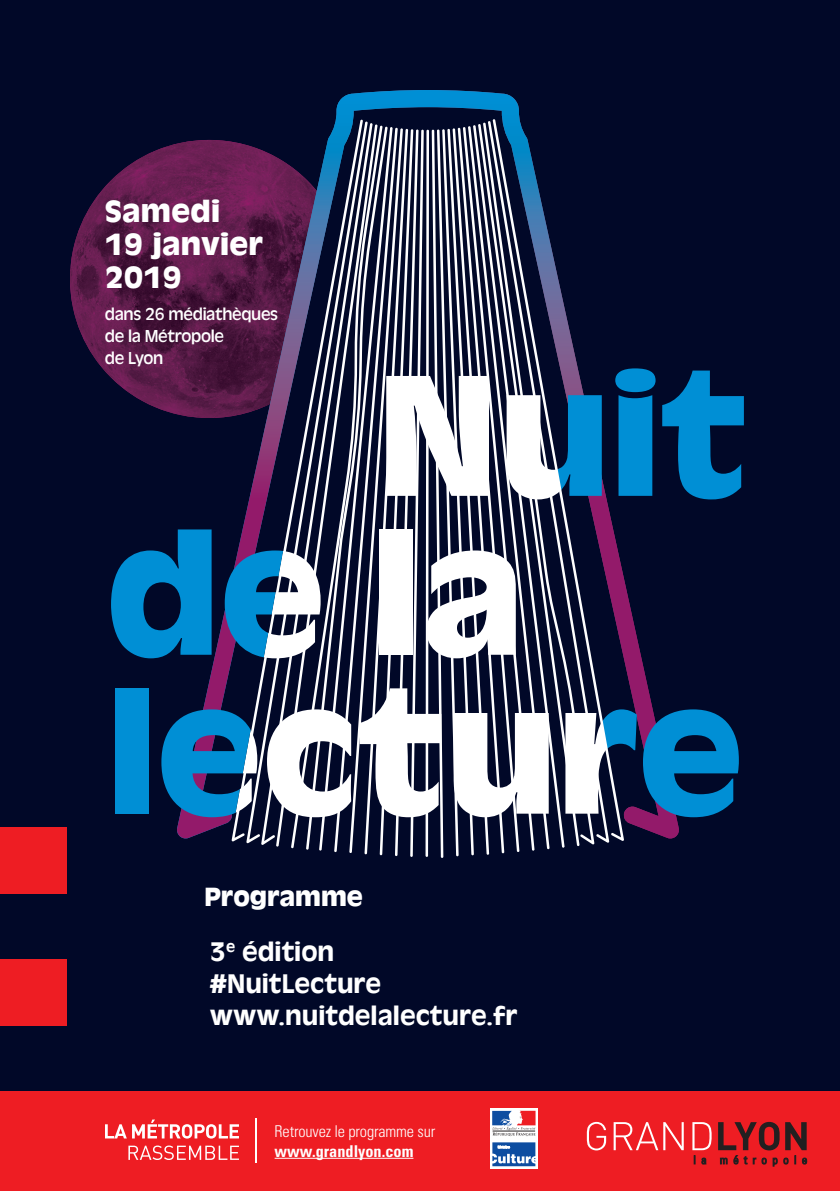
<style>
.page{position:relative;width:840px;height:1191px;background:#fff}
.page>*{position:absolute;margin:0;border:0;box-sizing:border-box;transform-origin:0 0}
.t1{font:700 32px/33px "Antique Oli";letter-spacing:.01em;color:#fff}
.t2{font:500 28px/32px "Antique Oli";color:#fff}
.t3{font:700 27.4px "Antique Oli";color:#fff}
.t4{font:18px/22px "Antique Oli";letter-spacing:-.02em;color:#fff}
.t5{font:300 condensed 16.2px "Univers";letter-spacing:-.01em;color:#fff}
.t6{font:700 condensed 16.2px "Univers";color:#fff}
</style>
<div class="page">
<div style="left:0;top:0;width:839px;height:1191px;background:#010828"></div>
<img style="left:70px;top:195px;width:41px;height:168px">
<img style="left:98px;top:362px;width:13px;height:16px">
<img style="left:98px;top:180px;width:13px;height:16px">
<svg style="left:335px;top:90px;width:185px;height:38px"></svg>
<svg style="left:111px;top:128px;width:632px;height:730px"></svg>
<svg style="left:334px;top:128px;width:63px;height:724px;fill:#fff"></svg>
<svg style="left:319px;top:127px;width:73px;height:723px;fill:#fff"></svg>
<svg style="left:231px;top:120px;width:132px;height:721px"></svg>
<svg style="left:246px;top:121px;width:121px;height:722px"></svg>
<svg style="left:261px;top:123px;width:111px;height:722px"></svg>
<svg style="left:276px;top:124px;width:101px;height:722px"></svg>
<svg style="left:291px;top:126px;width:91px;height:722px"></svg>
<svg style="left:306px;top:127px;width:81px;height:722px"></svg>
<div style="left:0;top:1091px;width:839px;height:100px;background:#ee1d23"></div>
<svg style="left:586px;top:1121px;width:19px;height:29px"></svg>
<svg style="left:613px;top:1122px;width:70px;height:28px"></svg>
<svg style="left:692px;top:1122px;width:19px;height:42px"></svg>
<svg style="left:718px;top:1121px;width:88px;height:45px"></svg>
<div style="left:0;top:827px;width:66px;height:66px;background:#ee1d23"></div>
<div style="left:0;top:959px;width:66px;height:66px;background:#ee1d23"></div>
<svg style="left:490px;top:1108px;width:47px;height:60px"></svg>
<svg style="left:492px;top:1111px;width:43px;height:25px"></svg>
<svg style="left:492px;top:1142px;width:43px;height:24px"></svg>
<hr style="left:274px;top:1157px;width:139px;height:1px;background:#fff">
<hr style="left:255px;top:1118px;width:1px;height:44px;background:#fff">
<svg style="left:105px;top:1119px;width:134px;height:19px"></svg>
<svg style="left:128px;top:1145px;width:111px;height:15px"></svg>
<p class="t1" style="left:105px;top:195px;width:159px">Samedi<br>19 janvier<br>2019</p>
<p class="t4" style="left:105px;top:303px;width:174px">dans 26 médiathèques de la Métropole<br>de Lyon</p>
<p class="t3" style="left:204px;top:882px;width:160px">Programme</p>
<p class="t2" style="left:210px;top:936px;width:309px">3<sup>e</sup> édition<br>#NuitLecture www.nuitdelalecture.fr</p>
<p class="t5" style="left:274px;top:1121px;width:162px">Retrouvez le programme sur</p>
<p class="t6" style="left:274px;top:1141px;width:140px">www.grandlyon.com</p>
</div>
